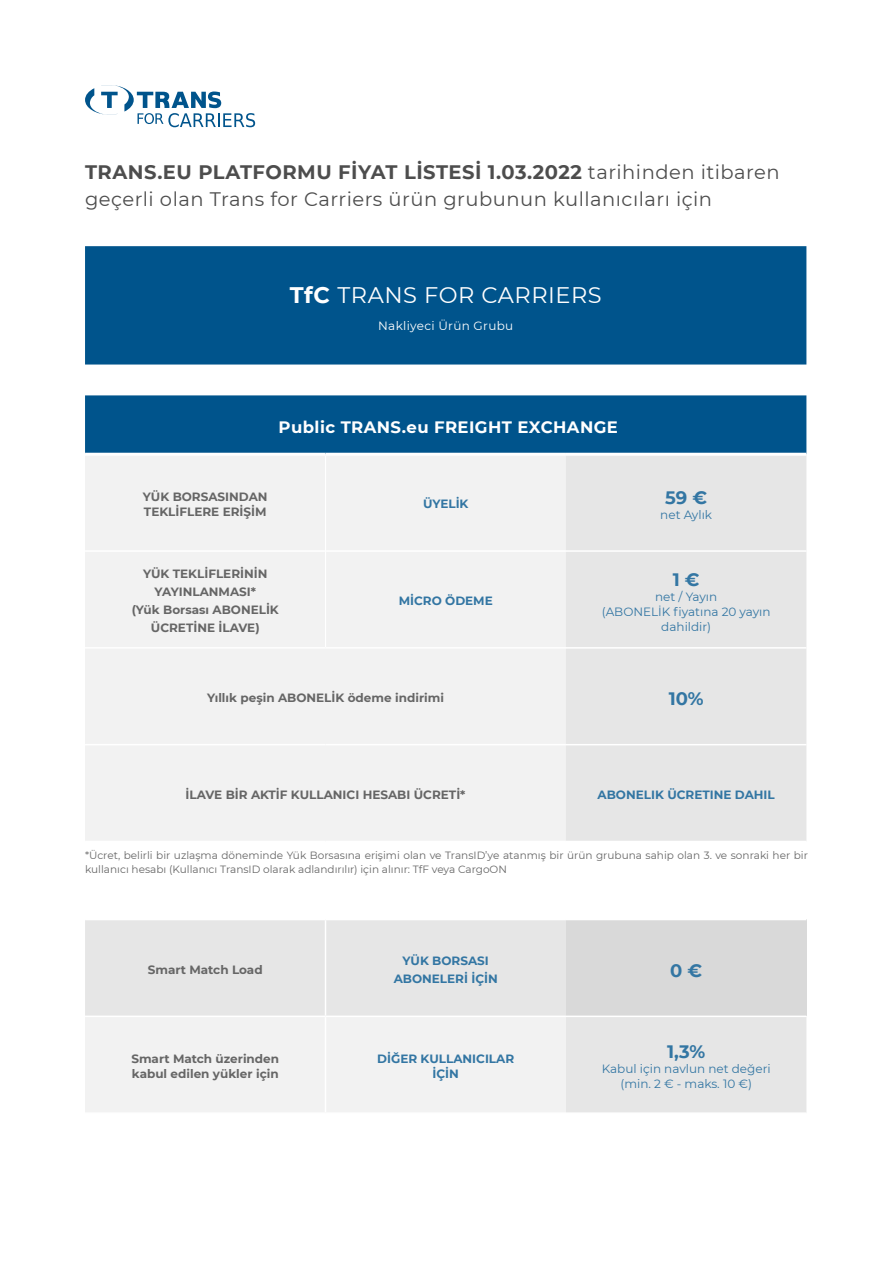
<style>
.page{position:relative;width:893px;height:1263px;background:#fff}
.page>*{position:absolute;margin:0;border:0;box-sizing:border-box;transform-origin:0 0}
.t1{font:22.5px "Montserrat";letter-spacing:.025em;color:#fff}
.t2{font:19.5px/27px "Montserrat";letter-spacing:.025em;color:#4d4d4d}
.t3{font:700 18px "Montserrat";color:#3376a3}
.t4{font:700 16.5px "Montserrat";letter-spacing:.025em;color:#fff}
.t5{font:700 12px/18px "Montserrat";color:#666}
.t6{font:12px/15px "Montserrat";color:#3376a3;text-align:center}
.t7{font:700 12px/18px "Montserrat";color:#3376a3;text-align:center}
.t8{font:12px "Montserrat";letter-spacing:.025em;color:#fff}
.t9{font:10.5px/13.5px "Montserrat";color:#666}
.s1{font-weight:700}
</style>
<div class="page">
<svg style="left:85px;top:246px;width:721px;height:207px;background:#266d9d"></svg>
<div style="left:85px;top:456px;width:481px;height:385px;background:#f2f2f2"></div>
<div style="left:566px;top:456px;width:240px;height:385px;background:#e6e6e6"></div>
<hr style="left:85px;top:550px;width:240px;height:2px;background:#fff">
<hr style="left:326px;top:550px;width:240px;height:2px;background:#fff">
<hr style="left:566px;top:550px;width:240px;height:2px;background:#fff">
<hr style="left:85px;top:647px;width:240px;height:2px;background:#fff">
<hr style="left:325px;top:647px;width:241px;height:2px;background:#fff">
<hr style="left:566px;top:647px;width:240px;height:2px;background:#fff">
<hr style="left:85px;top:744px;width:240px;height:1px;background:#fff">
<hr style="left:325px;top:744px;width:241px;height:1px;background:#fff">
<hr style="left:566px;top:744px;width:240px;height:1px;background:#fff">
<hr style="left:325px;top:456px;width:1px;height:95px;background:#fff">
<hr style="left:325px;top:551px;width:1px;height:96px;background:#fff">
<div style="left:85px;top:920px;width:721px;height:192px;background:#e6e6e6"></div>
<div style="left:566px;top:919px;width:240px;height:97px;background:#d9d9d9"></div>
<div style="left:85px;top:1017px;width:481px;height:95px;background:#f2f2f2"></div>
<hr style="left:566px;top:919px;width:240px;height:1px;background:#fff">
<hr style="left:85px;top:1015px;width:240px;height:2px;background:#fff">
<hr style="left:325px;top:1015px;width:241px;height:2px;background:#fff">
<hr style="left:566px;top:1015px;width:240px;height:2px;background:#fff">
<hr style="left:325px;top:920px;width:1px;height:95px;background:#fff">
<hr style="left:325px;top:1017px;width:1px;height:95px;background:#fff">
<svg style="left:85px;top:85px;width:170px;height:42px"></svg>
<h2 class="t2" style="left:85px;top:157px;width:696px"><span class="s1">TRANS.EU PLATFORMU FİYAT LİSTESİ 1.03.2022</span> tarihinden itibaren geçerli olan Trans for Carriers ürün grubunun kullanıcıları için</h2>
<h1 class="t1" style="left:290px;top:279px;width:314px"><span class="s1">TfC</span> TRANS FOR CARRIERS</h1>
<p class="t8" style="left:378px;top:317px;width:136px">Nakliyeci Ürün Grubu</p>
<h3 class="t4" style="left:279px;top:415px;width:341px">Public TRANS.eu FREIGHT EXCHANGE</h3>
<p class="t5" style="left:143px;top:489px;width:126px;line-height:15px">YÜK BORSASINDAN<br>TEKLİFLERE ERİŞİM</p>
<p class="t7" style="left:423px;top:495px;width:47px">ÜYELİK</p>
<h3 class="t3" style="left:665px;top:484px;width:44px">59 €</h3>
<p class="t6" style="left:660px;top:507px;width:53px">net Aylık</p>
<p class="t5" style="left:132px;top:564px;width:149px;text-align:center">YÜK TEKLİFLERİNİN<br>YAYINLANMASI*<br>(Yük Borsası ABONELİK<br>ÜCRETİNE İLAVE)</p>
<p class="t7" style="left:399px;top:591px;width:96px">MİCRO ÖDEME</p>
<h3 class="t3" style="left:673px;top:566px;width:28px">1 €</h3>
<p class="t6" style="left:602px;top:588px;width:170px">net / Yayın<br>(ABONELİK fiyatına 20 yayın dahildir)</p>
<p class="t5" style="left:207px;top:688px;width:238px">Yıllık peşin ABONELİK ödeme indirimi</p>
<h3 class="t3" style="left:669px;top:686px;width:37px">10%</h3>
<p class="t5" style="left:185px;top:785px;width:281px">İLAVE BİR AKTİF KULLANICI HESABI ÜCRETİ*</p>
<p class="t7" style="left:598px;top:785px;width:179px">ABONELIK ÜCRETINE DAHIL</p>
<p class="t9" style="left:85px;top:849px;width:724px">*Ücret, belirli bir uzlaşma döneminde Yük Borsasına erişimi olan ve TransID’ye atanmış bir ürün grubuna sahip olan 3. ve sonraki her bir kullanıcı hesabı (Kullanıcı TransID olarak adlandırılır) için alınır: TfF veya CargoON</p>
<p class="t5" style="left:148px;top:960px;width:116px">Smart Match Load</p>
<p class="t7" style="left:394px;top:951px;width:106px">YÜK BORSASI<br>ABONELERİ İÇİN</p>
<h3 class="t3" style="left:670px;top:957px;width:34px">0 €</h3>
<p class="t5" style="left:131px;top:1051px;width:149px;line-height:15px">Smart Match üzerinden kabul edilen yükler için</p>
<p class="t7" style="left:377px;top:1051px;width:139px;line-height:15px">DİĞER KULLANICILAR<br>İÇİN</p>
<h3 class="t3" style="left:667px;top:1039px;width:40px">1,3%</h3>
<p class="t6" style="left:602px;top:1061px;width:170px">Kabul için navlun net değeri (min. 2 € - maks. 10 €)</p>
</div>
